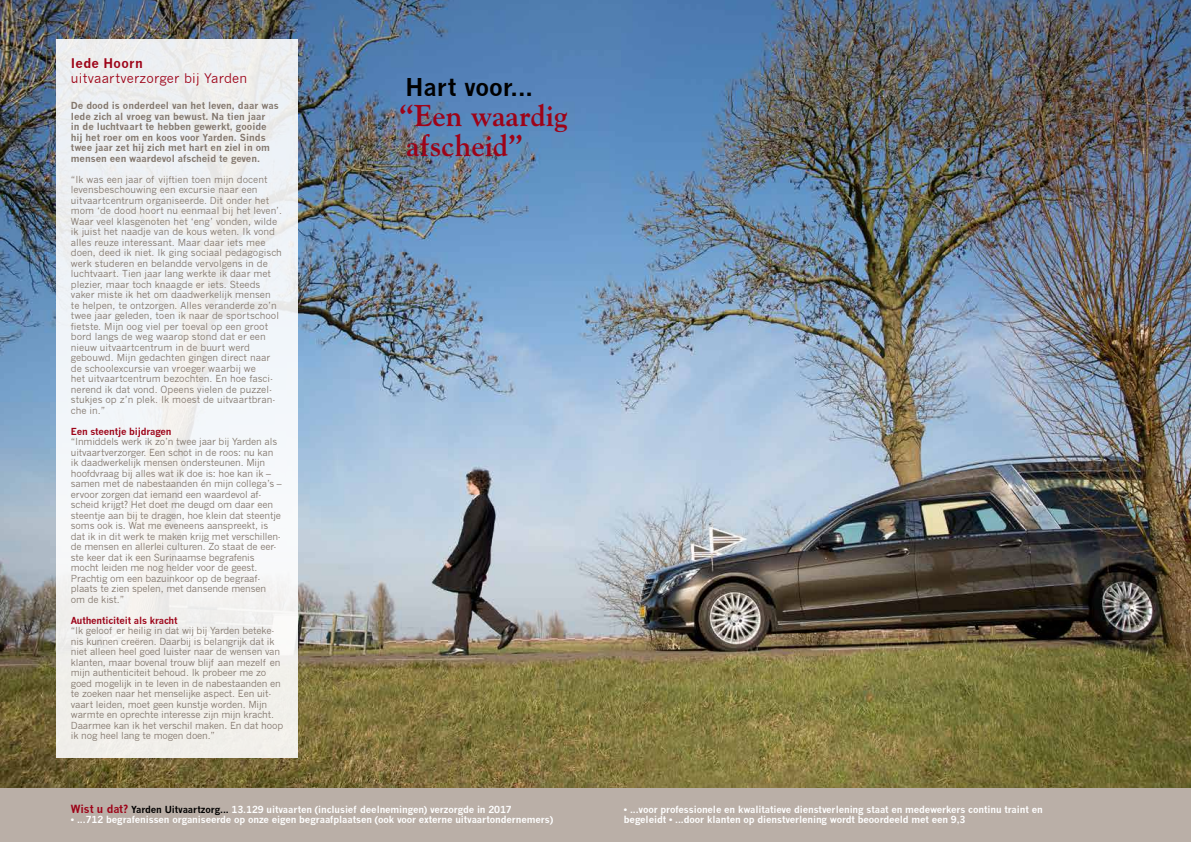
<style>
.page{position:relative;width:1191px;height:842px;background:#fff}
.page>*{position:absolute;margin:0;border:0;box-sizing:border-box;transform-origin:0 0}
.t1{font:700 30px/30px "Goudy Std";color:#9d0318}
.t2{font:700 24px "News Gothic";color:#000}
.t3{font:13px "News Gothic";letter-spacing:.02em;color:#9d0318}
.t4{font:700 13px "News Gothic";letter-spacing:.02em;color:#9d0318}
.t5{font:9.5px/10.5px "News Gothic";letter-spacing:-.015em;color:#82766c}
.t6{font:700 9.5px/10.5px "News Gothic";letter-spacing:-.01em;color:#fff}
.t7{font:700 9.5px/10.5px "News Gothic";color:#82766c}
.t8{font:700 9.5px "News Gothic";letter-spacing:-.015em;color:#9d0318}
.s1{font-size:11px;color:#9d0318}
.s2{color:#000}
</style>
<div class="page">
<img style="left:0;top:0;width:1191px;height:788px">
<div style="left:57px;top:40px;width:241px;height:718px;background:#f1f2f3"></div>
<div style="left:0;top:788px;width:1191px;height:54px;background:#baafa7"></div>
<h3 class="t4" style="left:71px;top:55px;width:73px">Iede Hoorn</h3>
<h3 class="t3" style="left:71px;top:71px;width:178px">uitvaartverzorger bij Yarden</h3>
<p class="t7" style="left:71px;top:100px;width:209px">De dood is onderdeel van het leven, daar was Iede zich al vroeg van bewust. Na tien jaar<br>in de luchtvaart te hebben gewerkt, gooide hij het roer om en koos voor Yarden. Sinds twee jaar zet hij zich met hart en ziel in om mensen een waardevol afscheid te geven.</p>
<p class="t5" style="left:71px;top:174px;width:213px">“Ik was een jaar of vijftien toen mijn docent levensbeschouwing een excursie naar een uitvaartcentrum organiseerde. Dit onder het mom ‘de dood hoort nu eenmaal bij het leven’.<br>Waar veel klasgenoten het ‘eng’ vonden, wilde ik juist het naadje van de kous weten. Ik vond alles reuze interessant. Maar daar iets mee doen, deed ik niet. Ik ging sociaal pedagogisch werk studeren en belandde vervolgens in de luchtvaart. Tien jaar lang werkte ik daar met plezier, maar toch knaagde er iets. Steeds vaker miste ik het om daadwerkelijk mensen<br>te helpen, te ontzorgen. Alles veranderde zo’n twee jaar geleden, toen ik naar de sportschool fietste. Mijn oog viel per toeval op een groot bord langs de weg waarop stond dat er een nieuw uitvaartcentrum in de buurt werd gebouwd. Mijn gedachten gingen direct naar de schoolexcursie van vroeger waarbij we<br>het uitvaartcentrum bezochten. En hoe fasci&shy;nerend ik dat vond. Opeens vielen de puzzel&shy;stukjes op z’n plek. Ik moest de uitvaartbran&shy;che in.”</p>
<p class="t8" style="left:71px;top:425px;width:102px">Een steentje bijdragen</p>
<p class="t5" style="left:71px;top:436px;width:212px">“Inmiddels werk ik zo’n twee jaar bij Yarden als uitvaartverzorger. Een schot in de roos: nu kan ik daadwerkelijk mensen ondersteunen. Mijn hoofdvraag bij alles wat ik doe is: hoe kan ik – samen met de nabestaanden én mijn collega’s – ervoor zorgen dat iemand een waardevol af&shy;scheid krijgt? Het doet me deugd om daar een steentje aan bij te dragen, hoe klein dat steentje soms ook is. Wat me eveneens aanspreekt, is dat ik in dit werk te maken krijg met verschillen&shy;de mensen en allerlei culturen. Zo staat de eer&shy;ste keer dat ik een Surinaamse begrafenis mocht leiden me nog helder voor de geest.<br>Prachtig om een bazuinkoor op de begraaf&shy;plaats te zien spelen, met dansende mensen om de kist.”</p>
<p class="t8" style="left:71px;top:614px;width:108px">Authenticiteit als kracht</p>
<p class="t5" style="left:71px;top:625px;width:214px">“Ik geloof er heilig in dat wij bij Yarden beteke&shy;nis kunnen creëren. Daarbij is belangrijk dat ik niet alleen heel goed luister naar de wensen van klanten, maar bovenal trouw blijf aan mezelf en mijn authenticiteit behoud. Ik probeer me zo goed mogelijk in te leven in de nabestaanden en te zoeken naar het menselijke aspect. Een uit&shy;vaart leiden, moet geen kunstje worden. Mijn warmte en oprechte interesse zijn mijn kracht.<br>Daarmee kan ik het verschil maken. En dat hoop ik nog heel lang te mogen doen.”</p>
<h2 class="t2" style="left:405px;top:73px;width:129px">Hart voor...</h2>
<h1 class="t1" style="left:399px;top:101px;width:170px">“Een waardig afscheid”</h1>
<p class="t6" style="left:71px;top:804px;width:442px"><span class="s1">Wist u dat?</span> <span class="s2">Yarden Uitvaartzorg...</span> 13.129 uitvaarten (inclusief deelnemingen) verzorgde in 2017</p>
<p class="t6" style="left:71px;top:814px;width:484px">• ...712 begrafenissen organiseerde op onze eigen begraafplaatsen (ook voor externe uitvaartondernemers)</p>
<p class="t6" style="left:624px;top:804px;width:420px">• ...voor professionele en kwalitatieve dienstverlening staat en medewerkers continu traint en begeleidt • ...door klanten op dienstverlening wordt beoordeeld met een 9,3</p>
</div>
